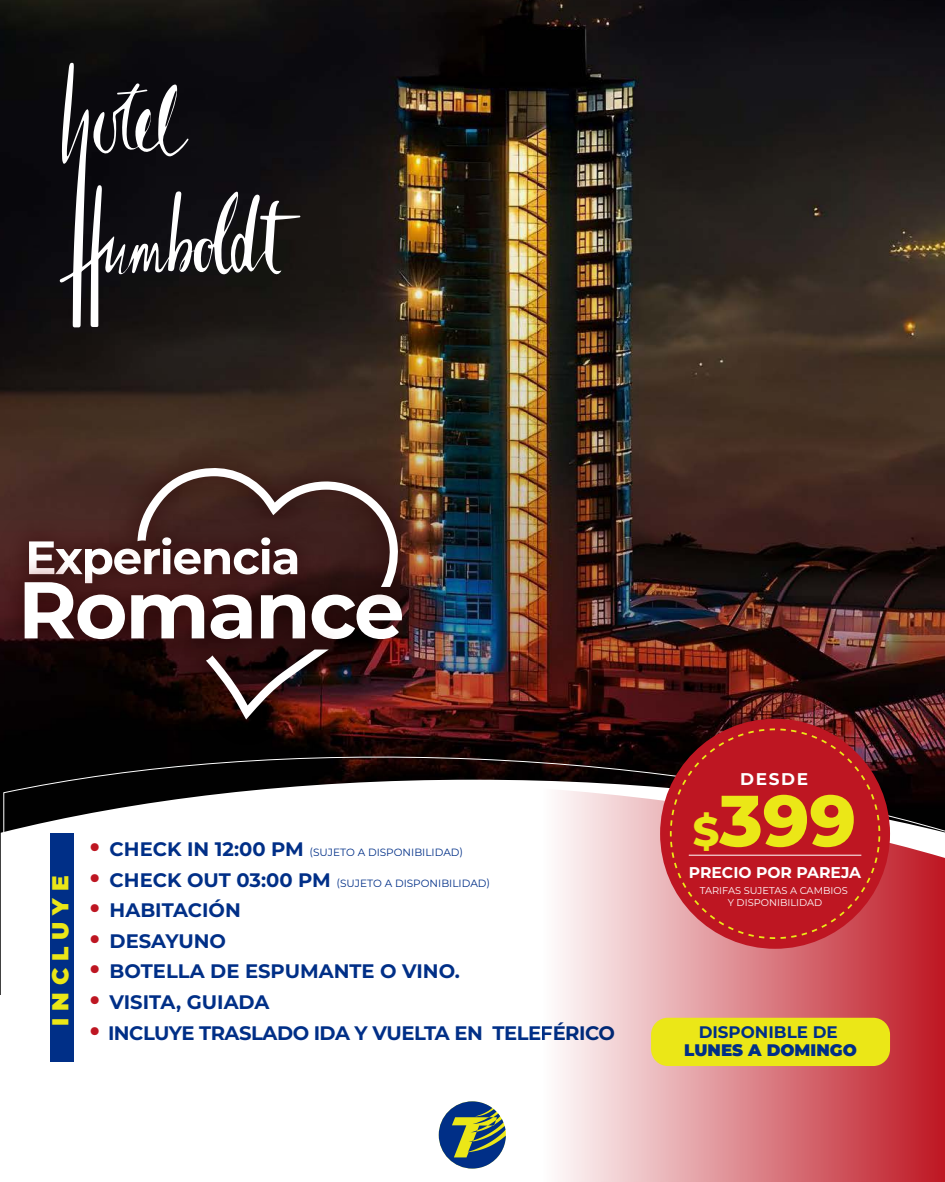
<style>
.page{position:relative;width:945px;height:1182px;background:#fff}
.page>*{position:absolute;margin:0;border:0;box-sizing:border-box;transform-origin:0 0}
.t1{font:800 72.01px "Montserrat";color:#ebe717}
.t2{font:900 23.1px "Montserrat";letter-spacing:.3em;color:#ebe717}
.t3{font:700 19.51px "Montserrat";letter-spacing:-.01em;color:#002f87}
.t4{font:700 16.97px "Montserrat";letter-spacing:.1em;color:#fff}
.t5{font:900 16.71px "Montserrat";color:#002f87}
.t6{font:700 16.71px "Montserrat";color:#002f87}
.t7{font:700 15.58px "Montserrat";color:#fff}
.t8{font:10.5px "Montserrat";color:#002f87}
.t9{font:9.8px/11.8px "Montserrat";color:#fff;text-align:center}
.s1{font-weight:700;font-size:31.68px;color:#be1622}
.s2{font-weight:700;font-size:19.51px}
.s3{font-size:31.68px;color:#be1622}
.s4{font-size:41.12px}
</style>
<div class="page">
<img style="left:0;top:0;width:945px;height:779px">
<svg style="left:0;top:746px;width:1px;height:249px"></svg>
<svg style="left:3px;top:750px;width:942px;height:419px"></svg>
<svg style="left:60px;top:63px;width:241px;height:264px;background:#2e2c2e"></svg>
<svg style="left:93px;top:83px;width:95px;height:74px"></svg>
<svg style="left:542px;top:782px;width:403px;height:399px;background:#dc9397"></svg>
<div style="left:660px;top:718px;width:230px;height:230px;background:#be1622;border-radius:50%"></div>
<svg style="left:670px;top:728px;width:210px;height:210px"></svg>
<hr style="left:689px;top:854px;width:172px;height:1px;background:#fff">
<img style="left:0;top:503px;width:25px;height:45px">
<img style="left:0;top:548px;width:436px;height:124px">
<img style="left:104px;top:434px;width:327px;height:319px">
<svg style="left:25px;top:465px;width:377px;height:174px"></svg>
<svg style="left:206px;top:649px;width:123px;height:70px;background:#503230"></svg>
<img style="left:930px;top:470px;width:15px;height:260px">
<div style="left:50px;top:832px;width:24px;height:229px;background:#002f87"></div>
<div style="left:651px;top:1017px;width:239px;height:48px;background:#ebe717;border-radius:17px"></div>
<svg style="left:439px;top:1101px;width:67px;height:67px"></svg>
<p class="t2" style="left:43px;top:1025px;width:151px;rotate:-90deg">INCLUYE</p>
<p class="t8" style="left:89px;top:844px;width:376px"><span class="s1">•</span> <span class="s2">CHECK IN 12:00 PM</span> (SUJETO A DISPONIBILIDAD)</p>
<p class="t8" style="left:89px;top:875px;width:403px"><span class="s1">•</span> <span class="s2">CHECK OUT 03:00 PM</span> (SUJETO A DISPONIBILIDAD)</p>
<p class="t3" style="left:89px;top:896px;width:153px"><span class="s3">•</span> HABITACIÓN</p>
<p class="t3" style="left:89px;top:926px;width:138px"><span class="s3">•</span> DESAYUNO</p>
<p class="t3" style="left:89px;top:957px;width:372px"><span class="s3">•</span> BOTELLA DE ESPUMANTE O VINO.</p>
<p class="t3" style="left:89px;top:987px;width:182px"><span class="s3">•</span> VISITA, GUIADA</p>
<p class="t3" style="left:89px;top:1018px;width:527px"><span class="s3">•</span> INCLUYE TRASLADO IDA Y VUELTA EN TELEFÉRICO</p>
<p class="t4" style="left:740px;top:766px;width:70px">DESDE</p>
<h1 class="t1" style="left:693px;top:767px;width:165px"><span class="s4">$</span>399</h1>
<p class="t7" style="left:689px;top:861px;width:174px">PRECIO POR PAREJA</p>
<p class="t9" style="left:700px;top:884px;width:149px">TARIFAS SUJETAS A CAMBIOS<br>Y DISPONIBILIDAD</p>
<p class="t6" style="left:699px;top:1019px;width:140px">DISPONIBLE DE</p>
<p class="t5" style="left:684px;top:1037px;width:174px">LUNES A DOMINGO</p>
</div>
